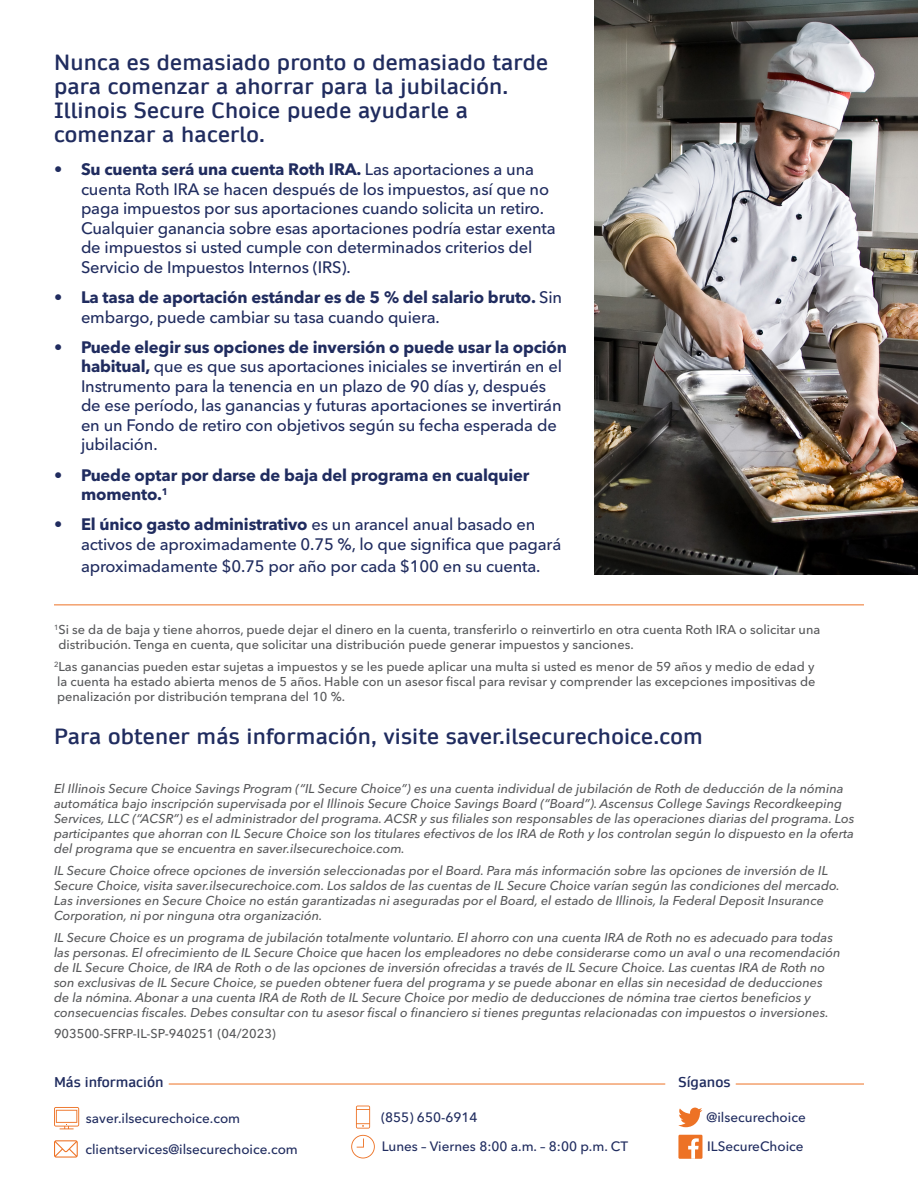
<style>
.page{position:relative;width:918px;height:1188px;background:#fff}
.page>*{position:absolute;margin:0;border:0;box-sizing:border-box;transform-origin:0 0}
.Sub-Subhead{font:600 21px/24px "Daytona Pro";letter-spacing:.01em;color:#202c5f}
.Body{font:500 16.5px/19.5px "Avenir Next Cyr";letter-spacing:-.01em;color:#202c5f}
.Body-2{font:700 16.5px/19.5px "Avenir Next Cyr";letter-spacing:-.01em;color:#202c5f}
.Body-3{font:500 13.5px "Avenir Next Cyr";color:#202c5f}
.Body-4{font:600 13.5px "Daytona Pro";color:#202c5f}
.Body-5{font:italic 500 12.75px/15px "Avenir Next Cyr";color:#57585a}
.Body-6{font:500 12.75px/15px "Avenir Next Cyr";color:#57585a}
.s1{font-weight:700}
.s2{font-weight:500}
</style>
<div class="page">
<hr style="left:54px;top:604px;width:810px;height:1px;background:#ed7225">
<svg style="left:351px;top:1135px;width:24px;height:23px"></svg>
<svg style="left:356px;top:1106px;width:14px;height:23px"></svg>
<svg style="left:54px;top:1107px;width:25px;height:22px"></svg>
<svg style="left:54px;top:1140px;width:24px;height:18px"></svg>
<div style="left:678px;top:1135px;width:24px;height:24px;background:#ed7225"></div>
<svg style="left:688px;top:1138px;width:11px;height:21px"></svg>
<svg style="left:678px;top:1108px;width:24px;height:19px"></svg>
<hr style="left:169px;top:1084px;width:496px;height:1px;background:#ed7225">
<hr style="left:736px;top:1084px;width:128px;height:1px;background:#ed7225">
<img style="left:594px;top:0;width:324px;height:575px">
<p class="Sub-Subhead" style="left:54px;top:50px;width:496px">Nunca es demasiado pronto o demasiado tarde para comenzar a ahorrar para la jubilación.<br>Illinois Secure Choice puede ayudarle a comenzar a hacerlo.</p>
<p class="Body" style="left:81px;top:160px;width:476px;text-indent:-27px">• <span class="s1">Su cuenta será una cuenta Roth IRA.</span> Las aportaciones a una cuenta Roth IRA se hacen después de los impuestos, así que no paga impuestos por sus aportaciones cuando solicita un retiro.<br>Cualquier ganancia sobre esas aportaciones podría estar exenta de impuestos si usted cumple con determinados criterios del Servicio de Impuestos Internos (IRS).</p>
<p class="Body-2" style="left:81px;top:287px;width:483px;text-indent:-27px"><span class="s2">•</span> La tasa de aportación estándar es de 5 % del salario bruto. <span class="s2">Sin embargo, puede cambiar su tasa cuando quiera.</span></p>
<p class="Body" style="left:81px;top:337px;width:488px;text-indent:-27px">• <span class="s1">Puede elegir sus opciones de inversión o puede usar la opción habitual,</span> que es que sus aportaciones iniciales se invertirán en el Instrumento para la tenencia en un plazo de 90 días y, después de ese período, las ganancias y futuras aportaciones se invertirán en un Fondo de retiro con objetivos según su fecha esperada de jubilación.</p>
<p class="Body-2" style="left:81px;top:465px;width:450px;text-indent:-27px"><span class="s2">•</span> Puede optar por darse de baja del programa en cualquier momento.<sup>1</sup></p>
<p class="Body" style="left:81px;top:515px;width:482px;text-indent:-27px">• <span class="s1">El único gasto administrativo</span> es un arancel anual basado en activos de aproximadamente 0.75 %, lo que significa que pagará</p>
<p class="Body" style="left:81px;top:557px;width:461px">aproximadamente $0.75 por año por cada $100 en su cuenta.</p>
<p class="Body-6" style="left:58px;top:622px;width:763px;text-indent:-4px"><sup>1</sup>Si se da de baja y tiene ahorros, puede dejar el dinero en la cuenta, transferirlo o reinvertirlo en otra cuenta Roth IRA o solicitar una distribución. Tenga en cuenta, que solicitar una distribución puede generar impuestos y sanciones.</p>
<p class="Body-6" style="left:54px;top:659px;width:763px;text-align:justify"><sup>2</sup>Las ganancias pueden estar sujetas a impuestos y se les puede aplicar una multa si usted es menor de 59 años y medio de edad y la cuenta ha estado abierta menos de 5 años. Hable con un asesor fiscal para revisar y comprender las excepciones impositivas de penalización por distribución temprana del 10 %.</p>
<p class="Sub-Subhead" style="left:54px;top:725px;width:650px">Para obtener más información, visite saver.ilsecurechoice.com</p>
<p class="Body-5" style="left:54px;top:781px;width:802px">El Illinois Secure Choice Savings Program (“IL Secure Choice”) es una cuenta individual de jubilación de Roth de deducción de la nómina automática bajo inscripción supervisada por el Illinois Secure Choice Savings Board (“Board”). Ascensus College Savings Recordkeeping Services, LLC (“ACSR”) es el administrador del programa. ACSR y sus filiales son responsables de las operaciones diarias del programa. Los participantes que ahorran con IL Secure Choice son los titulares efectivos de los IRA de Roth y los controlan según lo dispuesto en la oferta del programa que se encuentra en saver.ilsecurechoice.com.</p>
<p class="Body-5" style="left:54px;top:863px;width:787px">IL Secure Choice ofrece opciones de inversión seleccionadas por el Board. Para más información sobre las opciones de inversión de IL Secure Choice, visita saver.ilsecurechoice.com. Los saldos de las cuentas de IL Secure Choice varían según las condiciones del mercado.<br>Las inversiones en Secure Choice no están garantizadas ni aseguradas por el Board, el estado de Illinois, la Federal Deposit Insurance Corporation, ni por ninguna otra organización.</p>
<p class="Body-5" style="left:54px;top:930px;width:788px">IL Secure Choice es un programa de jubilación totalmente voluntario. El ahorro con una cuenta IRA de Roth no es adecuado para todas las personas. El ofrecimiento de IL Secure Choice que hacen los empleadores no debe considerarse como un aval o una recomendación de IL Secure Choice, de IRA de Roth o de las opciones de inversión ofrecidas a través de IL Secure Choice. Las cuentas IRA de Roth no son exclusivas de IL Secure Choice, se pueden obtener fuera del programa y se puede abonar en ellas sin necesidad de deducciones de la nómina. Abonar a una cuenta IRA de Roth de IL Secure Choice por medio de deducciones de nómina trae ciertos beneficios y consecuencias fiscales. Debes consultar con tu asesor fiscal o financiero si tienes preguntas relacionadas con impuestos o inversiones.</p>
<p class="Body-6" style="left:54px;top:1026px;width:223px">903500-SFRP-IL-SP-940251 (04/2023)</p>
<p class="Body-4" style="left:54px;top:1073px;width:111px">Más información</p>
<p class="Body-4" style="left:678px;top:1073px;width:54px">Síganos</p>
<p class="Body-3" style="left:86px;top:1110px;width:156px">saver.ilsecurechoice.com</p>
<p class="Body-3" style="left:85px;top:1141px;width:214px">clientservices@ilsecurechoice.com</p>
<p class="Body-3" style="left:381px;top:1109px;width:98px">(855) 650-6914</p>
<p class="Body-3" style="left:707px;top:1109px;width:101px">@ilsecurechoice</p>
<p class="Body-3" style="left:382px;top:1139px;width:248px">Lunes – Viernes 8:00 a.m. – 8:00 p.m. CT</p>
<p class="Body-3" style="left:707px;top:1139px;width:98px">ILSecureChoice</p>
</div>
